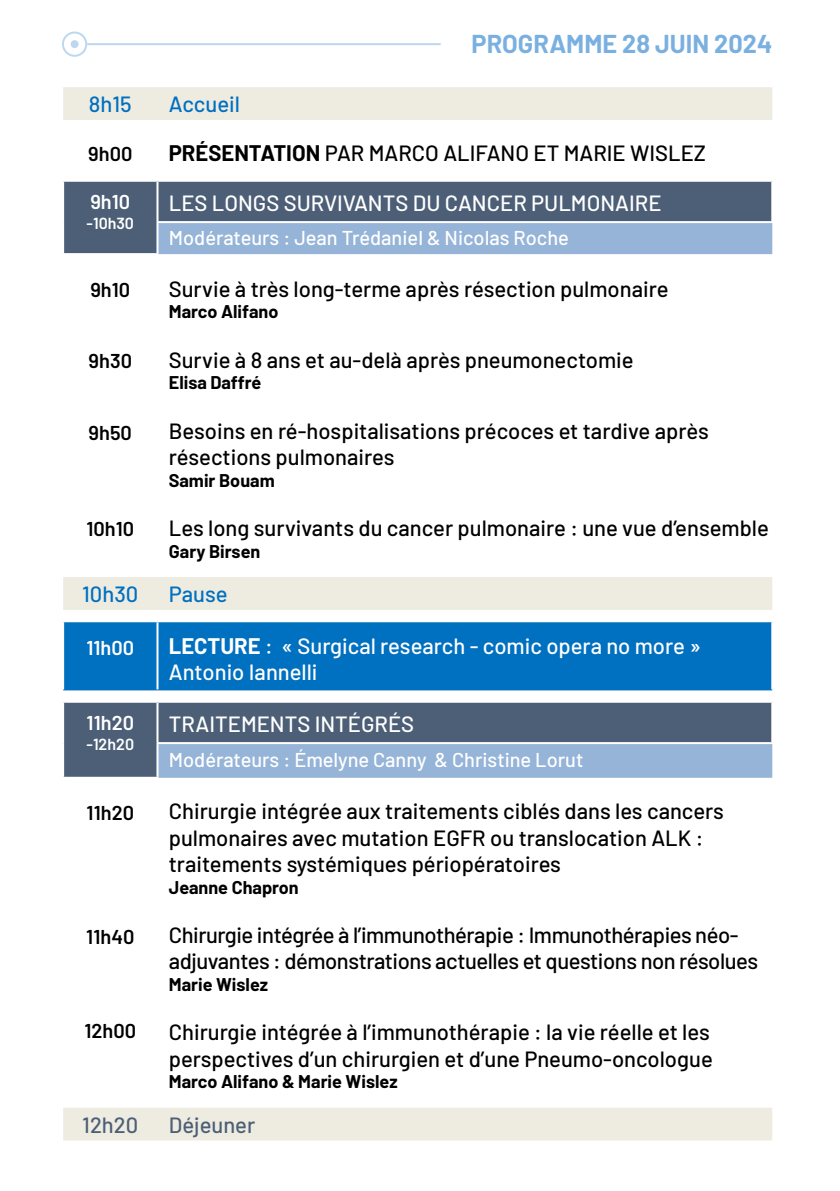
<style>
.page{position:relative;width:840px;height:1191px;background:#fff}
.page>*{position:absolute;margin:0;border:0;box-sizing:border-box;transform-origin:0 0}
.t1{font:700 25.2px "Barlow";color:#7ab0e0}
.t2{font:500 22px/26.4px "Barlow";color:#000}
.t3{font:500 22px/26.4px "Barlow";color:#fff}
.t4{font:500 22px/26.4px "Barlow";letter-spacing:-.02em;color:#000}
.t5{font:500 22px "Barlow";color:#0070c0}
.t6{font:500 22px "Barlow";color:#4c5f76}
.t7{font:500 20px "Barlow";color:#fff}
.t8{font:600 20px "Barlow";color:#000}
.t9{font:600 20px "Barlow";color:#fff}
.t10{font:700 18px "Barlow";color:#000}
.t11{font:600 16px "Barlow";color:#fff}
.s1{font-weight:700}
</style>
<div class="page">
<hr style="left:87px;top:43px;width:353px;height:2px;background:#7ab0e0">
<div style="left:71px;top:40px;width:7px;height:8px;background:#bcd7ef;border-radius:50%"></div>
<div style="left:62px;top:32px;width:25px;height:25px;border:2px solid #7ab0e0;border-radius:50%"></div>
<div style="left:63px;top:87px;width:708px;height:33px;background:#eeece1"></div>
<svg style="left:63px;top:182px;width:707px;height:594px;fill:#4c5f76"></svg>
<svg style="left:157px;top:223px;width:614px;height:554px"></svg>
<div style="left:63px;top:622px;width:708px;height:68px;background:#0070c0"></div>
<div style="left:63px;top:1108px;width:708px;height:32px;background:#eeece1"></div>
<hr style="left:62px;top:700px;width:95px;height:2px;background:#fff">
<hr style="left:62px;top:702px;width:2px;height:41px;background:#fff">
<hr style="left:62px;top:743px;width:2px;height:33px;background:#fff">
<hr style="left:156px;top:744px;width:2px;height:32px;background:#fff">
<hr style="left:62px;top:776px;width:96px;height:2px;background:#fff">
<hr style="left:157px;top:700px;width:615px;height:2px;background:#fff">
<hr style="left:156px;top:702px;width:2px;height:40px;background:#fff">
<hr style="left:770px;top:702px;width:2px;height:40px;background:#fff">
<hr style="left:156px;top:742px;width:616px;height:2px;background:#fff">
<hr style="left:62px;top:182px;width:2px;height:40px;background:#fff">
<hr style="left:62px;top:222px;width:2px;height:31px;background:#fff">
<hr style="left:156px;top:223px;width:2px;height:30px;background:#fff">
<hr style="left:62px;top:253px;width:96px;height:2px;background:#fff">
<hr style="left:156px;top:182px;width:2px;height:39px;background:#fff">
<hr style="left:156px;top:221px;width:616px;height:2px;background:#fff">
<hr style="left:62px;top:620px;width:95px;height:2px;background:#fff">
<hr style="left:62px;top:622px;width:2px;height:67px;background:#fff">
<hr style="left:157px;top:620px;width:615px;height:2px;background:#fff">
<hr style="left:156px;top:622px;width:2px;height:67px;background:#fff">
<hr style="left:770px;top:622px;width:2px;height:67px;background:#fff">
<p class="t1" style="left:471px;top:25px;width:302px">PROGRAMME 28 JUIN 2024</p>
<p class="t5" style="left:89px;top:88px;width:44px">8h15</p>
<p class="t5" style="left:169px;top:88px;width:73px">Accueil</p>
<p class="t8" style="left:88px;top:139px;width:46px">9h00</p>
<p class="t2" style="left:169px;top:138px;width:538px"><span class="s1">PRÉSENTATION</span> PAR MARCO ALIFANO ET MARIE WISLEZ</p>
<p class="t9" style="left:90px;top:187px;width:41px">9h10</p>
<p class="t11" style="left:86px;top:211px;width:49px">-10h30</p>
<p class="t3" style="left:169px;top:188px;width:494px">LES LONGS SURVIVANTS DU CANCER PULMONAIRE</p>
<p class="t7" style="left:169px;top:223px;width:401px">Modérateurs : Jean Trédaniel &amp; Nicolas Roche</p>
<p class="t8" style="left:90px;top:275px;width:41px">9h10</p>
<p class="t2" style="left:169px;top:274px;width:501px">Survie à très long-terme après résection pulmonaire</p>
<p class="t10" style="left:169px;top:299px;width:111px">Marco Alifano</p>
<p class="t8" style="left:89px;top:346px;width:45px">9h30</p>
<p class="t2" style="left:169px;top:345px;width:466px">Survie à 8 ans et au-delà après pneumonectomie</p>
<p class="t10" style="left:169px;top:369px;width:94px">Elisa Daffré</p>
<p class="t8" style="left:89px;top:418px;width:45px">9h50</p>
<p class="t2" style="left:169px;top:416px;width:541px">Besoins en ré-hospitalisations précoces et tardive après résections pulmonaires</p>
<p class="t10" style="left:169px;top:467px;width:107px">Samir Bouam</p>
<p class="t8" style="left:86px;top:514px;width:49px">10h10</p>
<p class="t2" style="left:169px;top:513px;width:601px">Les long survivants du cancer pulmonaire : une vue d’ensemble</p>
<p class="t10" style="left:169px;top:538px;width:93px">Gary Birsen</p>
<p class="t5" style="left:82px;top:578px;width:58px">10h30</p>
<p class="t5" style="left:169px;top:578px;width:60px">Pause</p>
<p class="t9" style="left:86px;top:633px;width:49px">11h00</p>
<p class="t3" style="left:169px;top:631px;width:533px"><span class="s1">LECTURE</span> : « Surgical research - comic opera no more »<br>Antonio Iannelli</p>
<p class="t9" style="left:86px;top:708px;width:49px">11h20</p>
<p class="t11" style="left:86px;top:732px;width:49px">-12h20</p>
<p class="t3" style="left:169px;top:709px;width:247px">TRAITEMENTS INTÉGRÉS</p>
<p class="t7" style="left:169px;top:745px;width:416px">Modérateurs : Émelyne Canny &amp; Christine Lorut</p>
<p class="t8" style="left:86px;top:798px;width:49px">11h20</p>
<p class="t2" style="left:169px;top:796px;width:556px">Chirurgie intégrée aux traitements ciblés dans les cancers pulmonaires avec mutation EGFR ou translocation ALK : traitements systémiques périopératoires</p>
<p class="t10" style="left:169px;top:873px;width:131px">Jeanne Chapron</p>
<p class="t8" style="left:86px;top:922px;width:50px">11h40</p>
<p class="t4" style="left:169px;top:920px;width:590px">Chirurgie intégrée à l’immunothérapie : Immunothérapies néo&shy;adjuvantes : démonstrations actuelles et questions non résolues</p>
<p class="t10" style="left:169px;top:971px;width:101px">Marie Wislez</p>
<p class="t8" style="left:84px;top:1016px;width:53px">12h00</p>
<p class="t2" style="left:169px;top:1017px;width:545px">Chirurgie intégrée à l’immunothérapie : la vie réelle et les perspectives d’un chirurgien et d’une Pneumo-oncologue</p>
<p class="t10" style="left:169px;top:1068px;width:230px">Marco Alifano &amp; Marie Wislez</p>
<p class="t6" style="left:82px;top:1108px;width:58px">12h20</p>
<p class="t6" style="left:169px;top:1108px;width:88px">Déjeuner</p>
</div>
